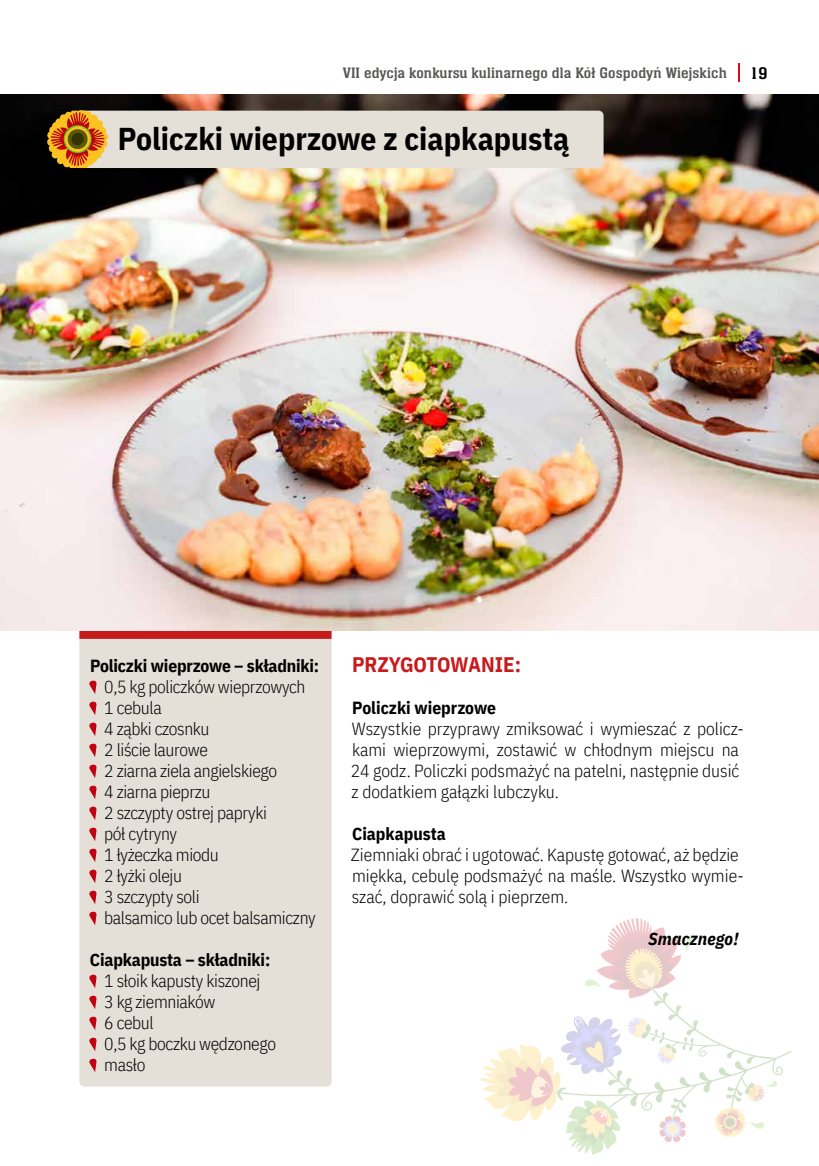
<style>
.page{position:relative;width:819px;height:1166px;background:#fff}
.page>*{position:absolute;margin:0;border:0;box-sizing:border-box;transform-origin:0 0}
.t1{font:700 31.5px "IBM Plex Sans Cond";color:#000}
.t2{font:700 21px "IBM Plex Sans Cond";letter-spacing:-.005em;color:#c71a1b}
.t3{font:300 17.5px/21px "IBM Plex Sans Cond";letter-spacing:-.01em;color:#000}
.t4{font:700 17.5px "IBM Plex Sans Cond";letter-spacing:-.01em;color:#000}
.t5{font:italic 700 17.5px "IBM Plex Sans Cond";letter-spacing:.01em;color:#000}
.t6{font:17.5px "Neue Aachen Pro";color:#000}
.t7{font:15.75px "Neue Aachen Pro";letter-spacing:.01em;color:#575756}
</style>
<div class="page">
<svg style="left:480px;top:918px;width:311px;height:237px"></svg>
<div style="left:79px;top:639px;width:252px;height:447px;background:#e5e0d7"></div>
<svg style="left:89px;top:680px;width:8px;height:14px"></svg>
<svg style="left:89px;top:701px;width:8px;height:14px"></svg>
<svg style="left:89px;top:722px;width:8px;height:14px"></svg>
<svg style="left:89px;top:743px;width:8px;height:14px"></svg>
<svg style="left:89px;top:764px;width:8px;height:14px"></svg>
<svg style="left:89px;top:785px;width:8px;height:14px"></svg>
<svg style="left:89px;top:806px;width:8px;height:14px"></svg>
<svg style="left:89px;top:827px;width:8px;height:14px"></svg>
<svg style="left:89px;top:848px;width:8px;height:14px"></svg>
<svg style="left:89px;top:869px;width:8px;height:14px"></svg>
<svg style="left:89px;top:890px;width:8px;height:14px"></svg>
<svg style="left:89px;top:911px;width:8px;height:14px"></svg>
<svg style="left:89px;top:974px;width:8px;height:14px"></svg>
<svg style="left:89px;top:995px;width:8px;height:14px"></svg>
<svg style="left:89px;top:1016px;width:8px;height:14px"></svg>
<svg style="left:89px;top:1037px;width:8px;height:14px"></svg>
<svg style="left:89px;top:1058px;width:8px;height:14px"></svg>
<div style="left:79px;top:630px;width:252px;height:9px;background:#c71a1b"></div>
<img style="left:0;top:94px;width:819px;height:536px">
<svg style="left:47px;top:111px;width:556px;height:57px;background:#e0d4c4"></svg>
<svg style="left:738px;top:63px;width:1px;height:19px"></svg>
<p class="t7" style="left:343px;top:64px;width:385px">VII edycja konkursu kulinarnego dla Kół Gospodyń Wiejskich</p>
<p class="t6" style="left:751px;top:63px;width:18px">19</p>
<h1 class="t1" style="left:118px;top:114px;width:453px">Policzki wieprzowe z ciapkapustą</h1>
<p class="t4" style="left:90px;top:652px;width:230px">Policzki wieprzowe – składniki:</p>
<p class="t3" style="left:104px;top:675px;width:213px">0,5 kg policzków wieprzowych<br>1 cebula<br>4 ząbki czosnku<br>2 liście laurowe<br>2 ziarna ziela angielskiego<br>4 ziarna pieprzu<br>2 szczypty ostrej papryki<br>pół cytryny<br>1 łyżeczka miodu<br>2 łyżki oleju<br>3 szczypty soli<br>balsamico lub ocet balsamiczny</p>
<p class="t4" style="left:90px;top:946px;width:182px">Ciapkapusta – składniki:</p>
<p class="t3" style="left:104px;top:969px;width:173px">1 słoik kapusty kiszonej<br>3 kg ziemniaków<br>6 cebul<br>0,5 kg boczku wędzonego masło</p>
<p class="t2" style="left:352px;top:648px;width:170px">PRZYGOTOWANIE:</p>
<p class="t4" style="left:352px;top:694px;width:145px">Policzki wieprzowe</p>
<p class="t3" style="left:351px;top:717px;width:394px">Wszystkie przyprawy zmiksować i wymieszać z policz&shy;kami wieprzowymi, zostawić w chłodnym miejscu na 24 godz. Policzki podsmażyć na patelni, następnie dusić z dodatkiem gałązki lubczyku.</p>
<p class="t4" style="left:352px;top:820px;width:95px">Ciapkapusta</p>
<p class="t3" style="left:351px;top:843px;width:394px">Ziemniaki obrać i ugotować. Kapustę gotować, aż będzie miękka, cebulę podsmażyć na maśle. Wszystko wymie&shy;szać, doprawić solą i pieprzem.</p>
<p class="t5" style="left:648px;top:925px;width:92px">Smacznego!</p>
</div>
